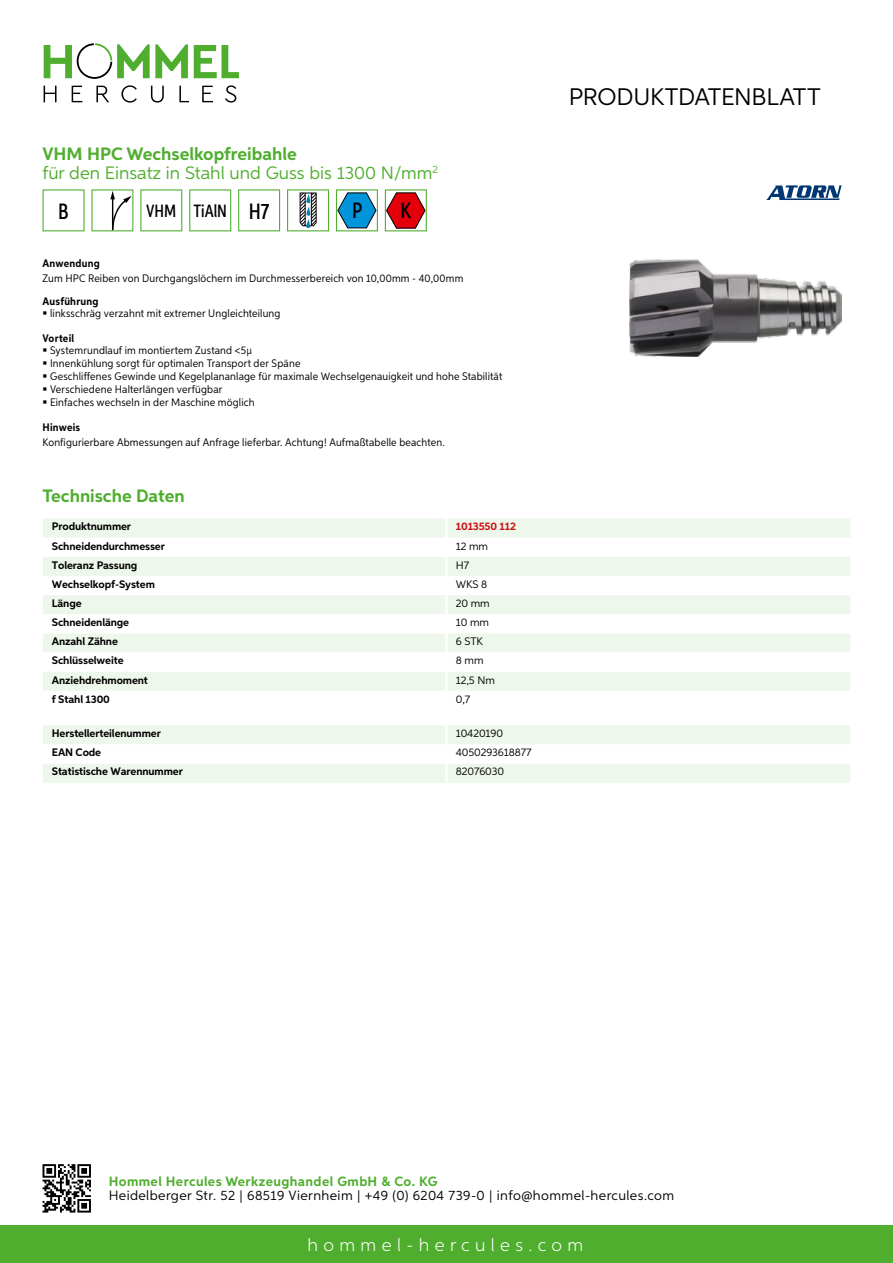
<style>
.page{position:relative;width:893px;height:1263px;background:#fff}
.page>*{position:absolute;margin:0;border:0;box-sizing:border-box;transform-origin:0 0}
.t1{font:24px "Aspira";letter-spacing:-.01em;color:#000}
.t2{font:500 22.2px "Aspira XX Nar";color:#000}
.t3{font:18px/19.8px "Aspira";color:#50ae2f}
.t4{font:300 18px "Aspira";letter-spacing:.3em;color:#fff}
.t5{font:700 18px "Aspira";color:#50ae2f}
.t6{font:500 17.85px "Aspira XX Nar";color:#000}
.t7{font:13.5px "Aspira";letter-spacing:.03em;color:#000}
.t8{font:700 13.5px "Aspira";letter-spacing:.03em;color:#50ae2f}
.t9{font:10.95px/12.8px "Aspira Nar";letter-spacing:.015em;color:#000}
.t10{font:700 10.95px "Aspira";letter-spacing:-.01em;color:#000}
.t11{font:10.95px "Aspira";letter-spacing:-.01em;color:#000}
.t12{font:700 10.95px "Aspira Nar";letter-spacing:.02em;color:#000}
.t13{font:700 10.95px "Aspira";letter-spacing:-.01em;color:#cd1013}
.s1{font-weight:700}
.s2{font-size:22.2px}
</style>
<div class="page">
<div style="left:0;top:1226px;width:893px;height:37px;background:#50ae2f"></div>
<svg style="left:43px;top:1164px;width:48px;height:48px"></svg>
<svg style="left:194px;top:45px;width:45px;height:33px"></svg>
<svg style="left:44px;top:43px;width:144px;height:36px"></svg>
<svg style="left:44px;top:86px;width:13px;height:16px"></svg>
<svg style="left:72px;top:86px;width:10px;height:16px"></svg>
<svg style="left:96px;top:86px;width:13px;height:16px"></svg>
<svg style="left:121px;top:85px;width:16px;height:18px"></svg>
<svg style="left:151px;top:86px;width:13px;height:17px"></svg>
<svg style="left:179px;top:86px;width:10px;height:16px"></svg>
<svg style="left:202px;top:86px;width:11px;height:16px"></svg>
<svg style="left:225px;top:85px;width:11px;height:18px"></svg>
<div style="left:43px;top:519px;width:807px;height:18px;background:#eef7eb"></div>
<svg style="left:43px;top:557px;width:807px;height:134px;fill:#eef7eb"></svg>
<hr style="left:445px;top:518px;width:3px;height:20px;background:#fff">
<hr style="left:445px;top:557px;width:3px;height:19px;background:#fff">
<hr style="left:445px;top:576px;width:3px;height:19px;background:#fff">
<hr style="left:445px;top:595px;width:3px;height:19px;background:#fff">
<hr style="left:445px;top:614px;width:3px;height:19px;background:#fff">
<hr style="left:445px;top:633px;width:3px;height:19px;background:#fff">
<hr style="left:445px;top:652px;width:3px;height:20px;background:#fff">
<hr style="left:445px;top:672px;width:3px;height:19px;background:#fff">
<svg style="left:43px;top:725px;width:807px;height:58px"></svg>
<hr style="left:445px;top:763px;width:3px;height:20px;background:#fff">
<svg style="left:43px;top:189px;width:42px;height:42px"></svg>
<svg style="left:91px;top:189px;width:42px;height:42px"></svg>
<svg style="left:140px;top:189px;width:42px;height:42px"></svg>
<svg style="left:189px;top:189px;width:42px;height:42px"></svg>
<svg style="left:238px;top:189px;width:42px;height:42px"></svg>
<svg style="left:287px;top:189px;width:42px;height:42px"></svg>
<svg style="left:336px;top:189px;width:42px;height:42px"></svg>
<svg style="left:385px;top:189px;width:42px;height:42px"></svg>
<img style="left:629px;top:259px;width:213px;height:97px">
<svg style="left:766px;top:185px;width:76px;height:15px"></svg>
<h3 class="t3" style="left:43px;top:143px;width:397px"><span class="s1">VHM HPC Wechselkopfreibahle<br></span>für den Einsatz in Stahl und Guss bis 1300 N/mm<sup>2</sup></h3>
<h2 class="t2" style="left:58px;top:197px;width:12px">B</h2>
<h3 class="t6" style="left:146px;top:200px;width:125px">VHM TiAlN <span class="s2">H7</span></h3>
<h2 class="t2" style="left:352px;top:197px;width:12px">P</h2>
<h2 class="t2" style="left:401px;top:197px;width:12px">K</h2>
<p class="t12" style="left:43px;top:257px;width:59px">Anwendung</p>
<p class="t9" style="left:43px;top:272px;width:422px">Zum HPC Reiben von Durchgangslöchern im Durchmesserbereich von 10,00mm - 40,00mm</p>
<p class="t12" style="left:43px;top:294px;width:58px">Ausführung</p>
<p class="t9" style="left:50px;top:307px;width:232px">linksschräg verzahnt mit extremer Ungleichteilung</p>
<p class="t12" style="left:43px;top:331px;width:33px">Vorteil</p>
<p class="t9" style="left:50px;top:344px;width:454px">Systemrundlauf im montiertem Zustand &lt;5µ<br>Innenkühlung sorgt für optimalen Transport der Späne<br>Geschliffenes Gewinde und Kegelplananlage für maximale Wechselgenauigkeit und hohe Stabilität Verschiedene Halterlängen verfügbar<br>Einfaches wechseln in der Maschine möglich</p>
<p class="t12" style="left:43px;top:420px;width:39px">Hinweis</p>
<p class="t9" style="left:43px;top:436px;width:404px">Konfigurierbare Abmessungen auf Anfrage lieferbar. Achtung! Aufmaßtabelle beachten.</p>
<h3 class="t5" style="left:43px;top:484px;width:144px">Technische Daten</h3>
<p class="t10" style="left:52px;top:520px;width:81px">Produktnummer</p>
<p class="t13" style="left:456px;top:520px;width:62px">1013550 112</p>
<p class="t10" style="left:52px;top:539px;width:115px">Schneidendurchmesser</p>
<p class="t11" style="left:456px;top:539px;width:34px">12 mm</p>
<p class="t10" style="left:52px;top:558px;width:87px">Toleranz Passung</p>
<p class="t11" style="left:456px;top:558px;width:15px">H7</p>
<p class="t10" style="left:52px;top:577px;width:105px">Wechselkopf-System</p>
<p class="t11" style="left:456px;top:577px;width:33px">WKS 8</p>
<p class="t10" style="left:52px;top:596px;width:31px">Länge</p>
<p class="t11" style="left:456px;top:597px;width:35px">20 mm</p>
<p class="t10" style="left:52px;top:616px;width:79px">Schneidenlänge</p>
<p class="t11" style="left:456px;top:616px;width:35px">10 mm</p>
<p class="t10" style="left:52px;top:635px;width:68px">Anzahl Zähne</p>
<p class="t11" style="left:456px;top:635px;width:22px">6 STK</p>
<p class="t10" style="left:52px;top:654px;width:73px">Schlüsselweite</p>
<p class="t11" style="left:456px;top:654px;width:29px">8 mm</p>
<p class="t10" style="left:52px;top:673px;width:98px">Anziehdrehmoment</p>
<p class="t11" style="left:456px;top:673px;width:41px">12,5 N m</p>
<p class="t10" style="left:52px;top:692px;width:60px">f Stahl 1300</p>
<p class="t11" style="left:456px;top:692px;width:16px">0,7</p>
<p class="t10" style="left:52px;top:727px;width:111px">Herstellerteilenummer</p>
<p class="t11" style="left:456px;top:727px;width:49px">10420190</p>
<p class="t10" style="left:52px;top:746px;width:51px">EAN Code</p>
<p class="t11" style="left:456px;top:746px;width:77px">4050293618877</p>
<p class="t10" style="left:52px;top:765px;width:132px">Statistische Warennummer</p>
<p class="t11" style="left:456px;top:765px;width:50px">82076030</p>
<h1 class="t1" style="left:569px;top:82px;width:253px">Produktdatenblatt</h1>
<p class="t8" style="left:109px;top:1172px;width:330px">Hommel Hercules Werkzeughandel GmbH &amp; Co. KG</p>
<p class="t7" style="left:109px;top:1187px;width:567px">Heidelberger Str. 52 | 68519 Viernheim | +49 (0) 6204 739-0 | info@hommel-hercules.com</p>
<h3 class="t4" style="left:307px;top:1234px;width:277px">hommel-hercules.com</h3>
</div>
